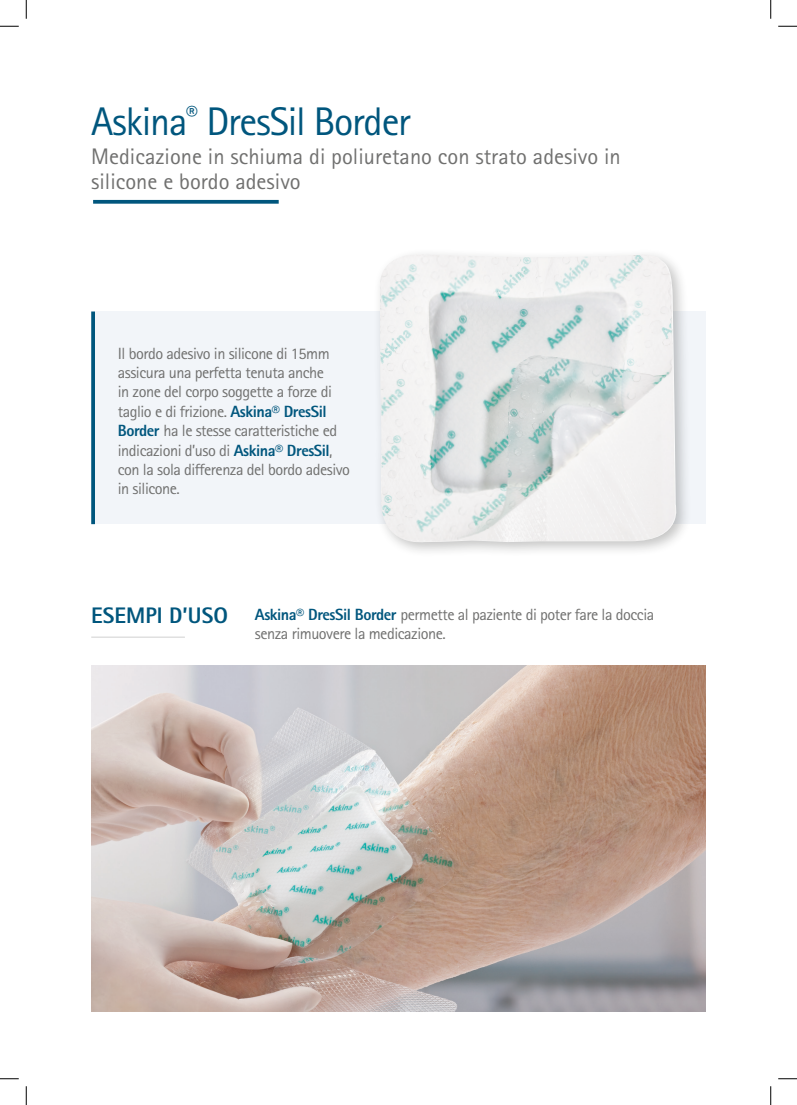
<style>
.page{position:relative;width:797px;height:1105px;background:#fff}
.page>*{position:absolute;margin:0;border:0;box-sizing:border-box;transform-origin:0 0}
._21_Source_reference{font:40px "Rotis Sans Serif Pro";letter-spacing:-.03em;color:#00567d}
._21_Source_reference-2{font:22.5px/25px "Rotis Sans Serif Pro";color:#70706f}
.Titre_Rubrique{font:800 22.5px "Rotis Sans Serif Pro";color:#00567d}
.txt_courant{font:16.25px/19.4px "Rotis Sans Serif Pro";letter-spacing:-.03em;color:#70706f}
.s1{font-weight:800;color:#00567d}
</style>
<div class="page">
<div style="left:91px;top:312px;width:614px;height:212px;background:#f2f5f9"></div>
<div style="left:373px;top:248px;width:319px;height:310px;background:#1d1d1b;opacity:.26"></div>
<img style="left:375px;top:252px;width:307px;height:296px">
<img style="left:91px;top:666px;width:614px;height:345px">
<hr style="left:91px;top:636px;width:94px;height:2px;background:#dadada">
<svg style="left:93px;top:200px;width:186px;height:4px"></svg>
<svg style="left:91px;top:311px;width:4px;height:213px"></svg>
<svg style="left:0;top:25px;width:19px;height:2px"></svg>
<svg style="left:778px;top:25px;width:19px;height:2px"></svg>
<svg style="left:0;top:1078px;width:19px;height:1px"></svg>
<svg style="left:778px;top:1078px;width:19px;height:1px"></svg>
<svg style="left:25px;top:0;width:2px;height:19px"></svg>
<svg style="left:25px;top:1086px;width:2px;height:19px"></svg>
<svg style="left:770px;top:0;width:1px;height:19px"></svg>
<svg style="left:770px;top:1086px;width:1px;height:19px"></svg>
<p class="_21_Source_reference" style="left:91px;top:98px;width:321px">Askina<sup>®</sup> DresSil Border</p>
<p class="_21_Source_reference-2" style="left:91px;top:144px;width:531px">Medicazione in schiuma di poliuretano con strato adesivo in silicone e bordo adesivo</p>
<p class="txt_courant" style="left:118px;top:344px;width:234px">Il bordo adesivo in silicone di 15mm assicura una perfetta tenuta anche<br>in zone del corpo soggette a forze di taglio e di frizione. <span class="s1">Askina® DresSil Border</span> ha le stesse caratteristiche ed indicazioni d’uso di <span class="s1">Askina® DresSil</span>, con la sola differenza del bordo adesivo in silicone.</p>
<p class="Titre_Rubrique" style="left:91px;top:601px;width:138px">ESEMPI D’USO</p>
<p class="txt_courant" style="left:255px;top:604px;width:401px"><span class="s1">Askina® DresSil Border</span> permette al paziente di poter fare la doccia senza rimuovere la medicazione.</p>
</div>
